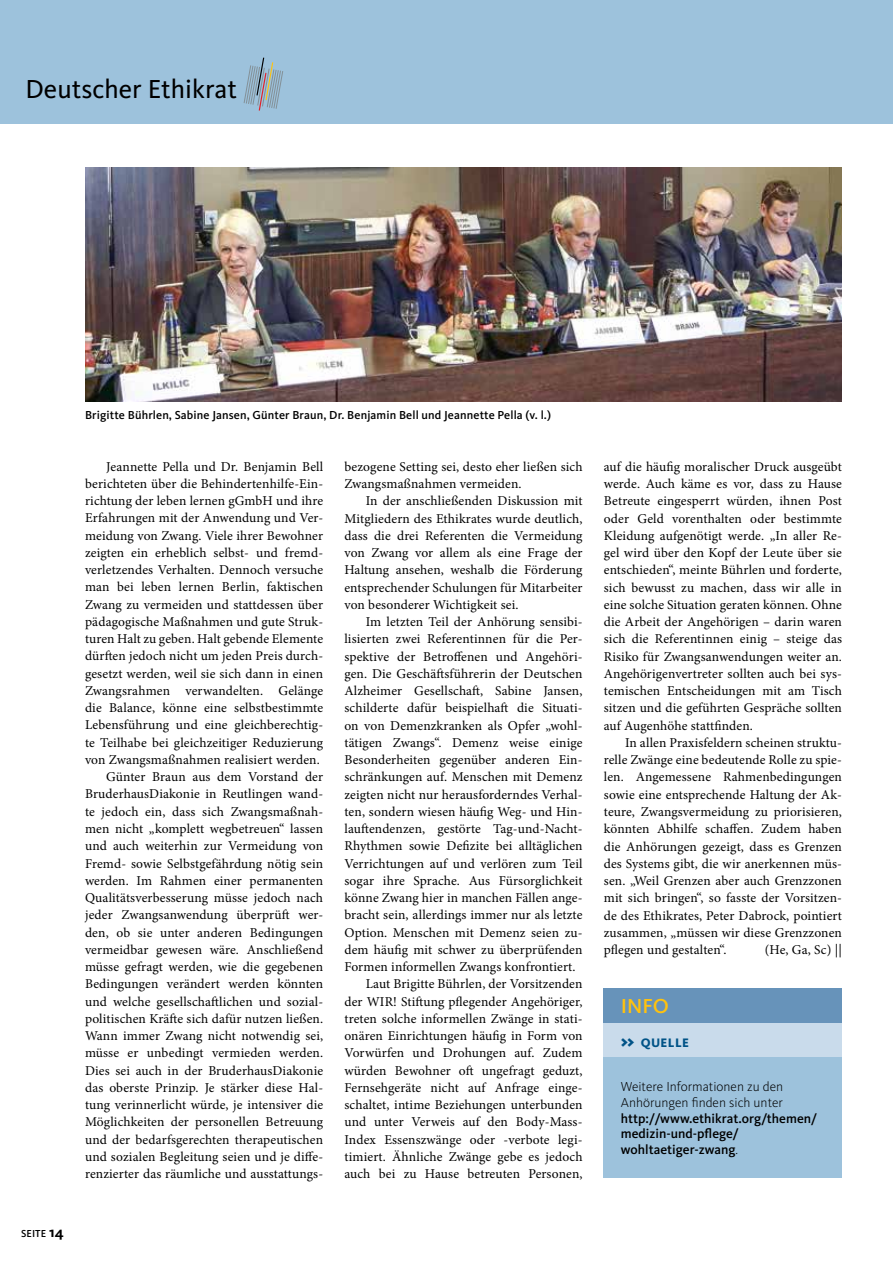
<style>
.page{position:relative;width:893px;height:1263px;background:#fff}
.page>*{position:absolute;margin:0;border:0;box-sizing:border-box;transform-origin:0 0}
.t1{font:27px "Kievit";color:#000}
.t2{font:500 21px "Kievit";color:#ffc20e}
.t3{font:13.5px/17.2px "Minion Pro";letter-spacing:.01em;color:#000;text-align:justify}
.t4{font:500 13.5px/15.8px "Kievit";color:#000}
.t5{font:300 13.5px/15.8px "Kievit";color:#000}
.t6{font:800 12.75px "Kievit";letter-spacing:.03em;color:#005387}
.t7{font:500 12px "Kievit";letter-spacing:.01em;color:#000}
.t8{font:500 10.5px "Kievit";color:#000}
.s1{font-weight:700;font-size:15px}
.s2{font-family:"Kievit Black SC";font-weight:400;font-size:18px}
.s3{font-weight:300}
</style>
<div class="page">
<div style="left:0;top:0;width:893px;height:123px;background:#9dc2dc"></div>
<svg style="left:243px;top:57px;width:40px;height:54px"></svg>
<div style="left:604px;top:1023px;width:238px;height:34px;background:#c9dbeb"></div>
<div style="left:604px;top:1057px;width:238px;height:121px;background:#9dc2dc"></div>
<div style="left:604px;top:988px;width:238px;height:35px;background:#6793ba"></div>
<img style="left:85px;top:168px;width:757px;height:234px">
<h1 class="t1" style="left:26px;top:74px;width:213px">Deutscher Ethikrat</h1>
<p class="t8" style="left:21px;top:1227px;width:44px">Seite <span class="s1">14</span></p>
<p class="t7" style="left:85px;top:408px;width:468px">Brigitte Bührlen, Sabine Jansen, Günter Braun, Dr. Benjamin Bell und Jeannette Pella (v. l.)</p>
<p class="t3" style="left:85px;top:458px;width:240px;text-align:right">Jeannette Pella und Dr. Benjamin Bell berichteten über die Behindertenhilfe-Ein&shy;richtung der leben lernen gGmbH und ihre Erfahrungen mit der Anwendung und Ver&shy;meidung von Zwang. Viele ihrer Bewohner zeigten ein erheblich selbst- und fremd&shy;verletzendes Verhalten. Dennoch versuche man bei leben lernen Berlin, faktischen Zwang zu vermeiden und stattdessen über pädagogische Maßnahmen und gute Struk&shy;turen Halt zu geben. Halt gebende Elemente dürften jedoch nicht um jeden Preis durch&shy;gesetzt werden, weil sie sich dann in einen Zwangsrahmen verwandelten. Gelänge die Balance, könne eine selbstbestimmte Lebensführung und eine gleichberechtig&shy;te Teilhabe bei gleichzeitiger Reduzierung von Zwangsmaßnahmen realisiert werden.<br>Günter Braun aus dem Vorstand der BruderhausDiakonie in Reutlingen wand&shy;te jedoch ein, dass sich Zwangsmaßnah&shy;men nicht „komplett wegbetreuen“ lassen und auch weiterhin zur Vermeidung von Fremd- sowie Selbstgefährdung nötig sein werden. Im Rahmen einer permanenten Qualitätsverbesserung müsse jedoch nach jeder Zwangsanwendung überprüft wer&shy;den, ob sie unter anderen Bedingungen vermeidbar gewesen wäre. Anschließend müsse gefragt werden, wie die gegebenen Bedingungen verändert werden könnten und welche gesellschaftlichen und sozial&shy;politischen Kräfte sich dafür nutzen ließen.<br>Wann immer Zwang nicht notwendig sei, müsse er unbedingt vermieden werden.<br>Dies sei auch in der BruderhausDiakonie das oberste Prinzip. Je stärker diese Hal&shy;tung verinnerlicht würde, je intensiver die Möglichkeiten der personellen Betreuung und der bedarfsgerechten therapeutischen und sozialen Begleitung seien und je diffe&shy;renzierter das räumliche und ausstattungs-</p>
<p class="t3" style="left:344px;top:458px;width:240px">bezogene Setting sei, desto eher ließen sich<br>Zwangsmaßnahmen vermeiden.</p>
<p class="t3" style="left:344px;top:492px;width:240px;text-indent:21px">In der anschließenden Diskussion mit Mitgliedern des Ethikrates wurde deutlich, dass die drei Referenten die Vermeidung von Zwang vor allem als eine Frage der Haltung ansehen, weshalb die Förderung entsprechender Schulungen für Mitarbeiter von besonderer Wichtigkeit sei.</p>
<p class="t3" style="left:366px;top:613px;width:218px">Im letzten Teil der Anhörung sensibi-</p>
<p class="t3" style="left:344px;top:630px;width:240px">lisierten zwei Referentinnen für die Per-</p>
<p class="t3" style="left:344px;top:648px;width:240px">spektive der Betroffenen und Angehöri-</p>
<p class="t3" style="left:344px;top:665px;width:240px">gen. Die Geschäftsführerin der Deutschen</p>
<p class="t3" style="left:344px;top:682px;width:240px">Alzheimer Gesellschaft, Sabine Jansen,</p>
<p class="t3" style="left:344px;top:699px;width:240px">schilderte dafür beispielhaft die Situati-</p>
<p class="t3" style="left:344px;top:717px;width:240px">on von Demenzkranken als Opfer „wohl-</p>
<p class="t3" style="left:344px;top:734px;width:240px">tätigen Zwangs“. Demenz weise einige</p>
<p class="t3" style="left:344px;top:751px;width:240px">Besonderheiten gegenüber anderen Ein-</p>
<p class="t3" style="left:344px;top:768px;width:240px">schränkungen auf. Menschen mit Demenz</p>
<p class="t3" style="left:344px;top:786px;width:240px">zeigten nicht nur herausforderndes Verhal-</p>
<p class="t3" style="left:344px;top:803px;width:240px">ten, sondern wiesen häufig Weg- und Hin-</p>
<p class="t3" style="left:344px;top:820px;width:240px">lauftendenzen, gestörte Tag-und-Nacht-</p>
<p class="t3" style="left:344px;top:837px;width:240px">Rhythmen sowie Defizite bei alltäglichen</p>
<p class="t3" style="left:344px;top:855px;width:240px">Verrichtungen auf und verlören zum Teil</p>
<p class="t3" style="left:344px;top:872px;width:240px">sogar ihre Sprache. Aus Fürsorglichkeit</p>
<p class="t3" style="left:344px;top:889px;width:240px">könne Zwang hier in manchen Fällen ange-</p>
<p class="t3" style="left:344px;top:906px;width:240px">bracht sein, allerdings immer nur als letzte</p>
<p class="t3" style="left:344px;top:924px;width:240px">Option. Menschen mit Demenz seien zu-</p>
<p class="t3" style="left:344px;top:941px;width:240px">dem häufig mit schwer zu überprüfenden</p>
<p class="t3" style="left:344px;top:958px;width:233px">Formen informellen Zwangs konfrontiert.</p>
<p class="t3" style="left:366px;top:975px;width:218px">Laut Brigitte Bührlen, der Vorsitzenden</p>
<p class="t3" style="left:344px;top:993px;width:240px">der WIR! Stiftung pflegender Angehöriger,</p>
<p class="t3" style="left:344px;top:1010px;width:240px">treten solche informellen Zwänge in stati-</p>
<p class="t3" style="left:344px;top:1027px;width:240px">onären Einrichtungen häufig in Form von</p>
<p class="t3" style="left:344px;top:1044px;width:240px">Vorwürfen und Drohungen auf. Zudem</p>
<p class="t3" style="left:344px;top:1062px;width:240px">würden Bewohner oft ungefragt geduzt,</p>
<p class="t3" style="left:344px;top:1079px;width:240px">Fernsehgeräte nicht auf Anfrage einge-</p>
<p class="t3" style="left:344px;top:1096px;width:240px">schaltet, intime Beziehungen unterbunden</p>
<p class="t3" style="left:344px;top:1113px;width:240px">und unter Verweis auf den Body-Mass-</p>
<p class="t3" style="left:344px;top:1131px;width:240px">Index Essenszwänge oder -verbote legi-</p>
<p class="t3" style="left:344px;top:1148px;width:240px">timiert. Ähnliche Zwänge gebe es jedoch</p>
<p class="t3" style="left:344px;top:1165px;width:240px">auch bei zu Hause betreuten Personen,</p>
<p class="t3" style="left:604px;top:458px;width:240px">auf die häufig moralischer Druck ausgeübt werde. Auch käme es vor, dass zu Hause Betreute eingesperrt würden, ihnen Post oder Geld vorenthalten oder bestimmte Kleidung aufgenötigt werde. „In aller Re&shy;gel wird über den Kopf der Leute über sie entschieden“, meinte Bührlen und forderte, sich bewusst zu machen, dass wir alle in eine solche Situation geraten können. Ohne die Arbeit der Angehörigen – darin waren sich die Referentinnen einig – steige das Risiko für Zwangsanwendungen weiter an.<br>Angehörigenvertreter sollten auch bei sys&shy;temischen Entscheidungen mit am Tisch sitzen und die geführten Gespräche sollten auf Augenhöhe stattfinden.</p>
<p class="t3" style="left:604px;top:734px;width:240px;text-indent:21px">In allen Praxisfeldern scheinen struktu&shy;relle Zwänge eine bedeutende Rolle zu spie&shy;len. Angemessene Rahmenbedingungen sowie eine entsprechende Haltung der Ak&shy;teure, Zwangsvermeidung zu priorisieren, könnten Abhilfe schaffen. Zudem haben die Anhörungen gezeigt, dass es Grenzen des Systems gibt, die wir anerkennen müs&shy;sen. „Weil Grenzen aber auch Grenzzonen mit sich bringen“, so fasste der Vorsitzen&shy;de des Ethikrates, Peter Dabrock, pointiert zusammen, „müssen wir diese Grenzzonen pflegen und gestalten“.</p>
<p class="t3" style="left:765px;top:941px;width:79px">(He, Ga, Sc) ||</p>
<h2 class="t2" style="left:621px;top:994px;width:50px">Info</h2>
<p class="t6" style="left:621px;top:1035px;width:70px"><span class="s2">&gt;&gt;</span> QUELLE</p>
<p class="t5" style="left:621px;top:1079px;width:164px">Weitere Informationen zu den<br>Anhörungen finden sich unter</p>
<p class="t4" style="left:621px;top:1110px;width:198px">http://www.ethikrat.org/themen/ medizin-und-pflege/ wohltaetiger-zwang<span class="s3">.</span></p>
</div>
